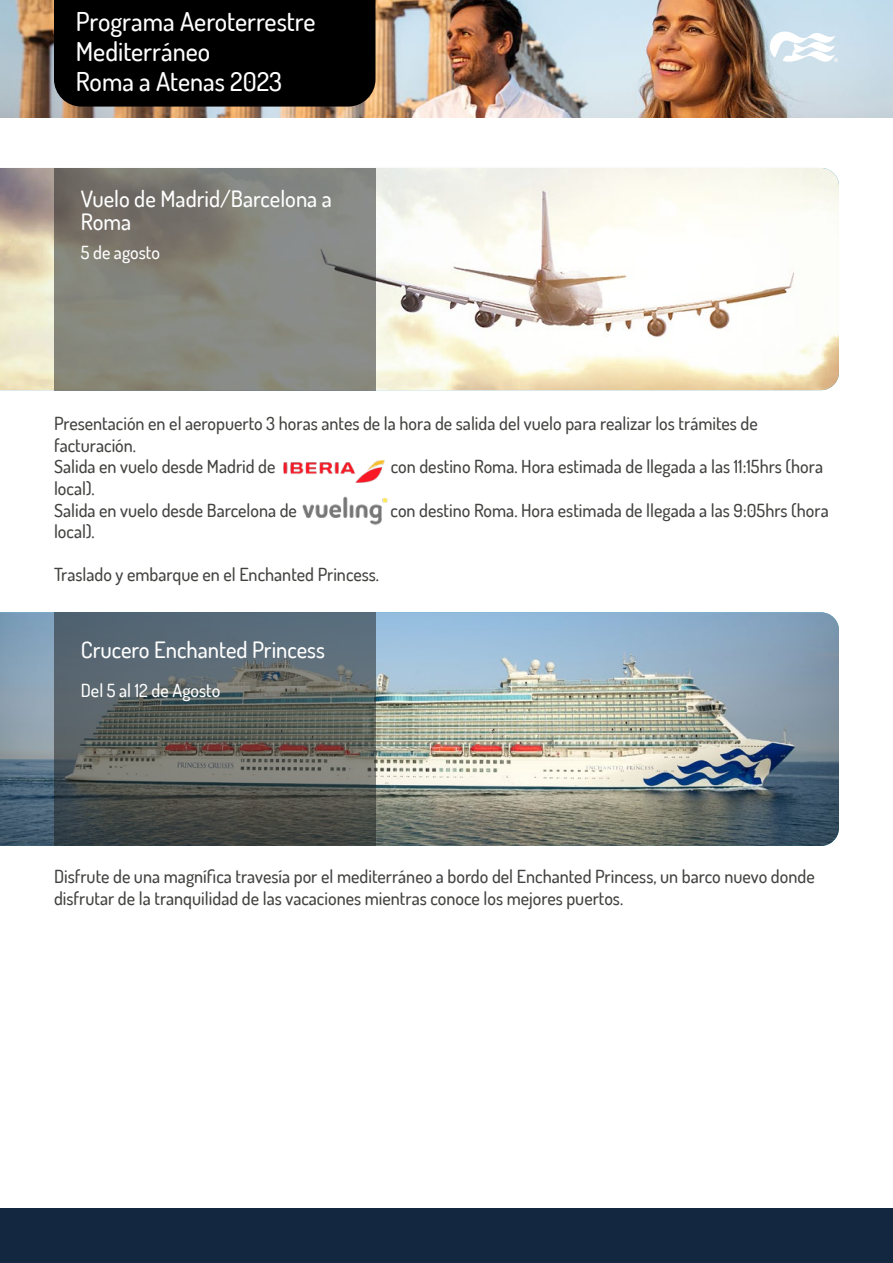
<style>
.page{position:relative;width:893px;height:1263px;background:#fff}
.page>*{position:absolute;margin:0;border:0;box-sizing:border-box;transform-origin:0 0}
.t1{font:500 25.95px/30px "Dosis";color:#fff}
.t2{font:500 22.5px/22.5px "Dosis";color:#fff}
.t3{font:500 18px/21.6px "Dosis";color:#424340}
.t4{font:500 18px "Dosis";color:#fff}
</style>
<div class="page">
<img style="left:0;top:0;width:893px;height:118px">
<img style="left:0;top:168px;width:839px;height:222px">
<div style="left:0;top:1209px;width:893px;height:54px;background:#142740"></div>
<svg style="left:54px;top:168px;width:321px;height:222px;background:#83837b"></svg>
<img style="left:0;top:612px;width:839px;height:234px">
<svg style="left:54px;top:612px;width:321px;height:234px;background:#585f5f"></svg>
<div style="left:54px;top:0;width:321px;height:107px;background:#000"></div>
<svg style="left:770px;top:30px;width:68px;height:37px"></svg>
<img style="left:283px;top:460px;width:102px;height:23px">
<img style="left:302px;top:496px;width:86px;height:29px">
<h1 class="t1" style="left:76px;top:5px;width:241px">Programa Aeroterrestre<br>Mediterráneo<br>Roma a Atenas 2023</h1>
<p class="t2" style="left:81px;top:187px;width:253px">Vuelo de Madrid/Barcelona a<br>Roma</p>
<p class="t4" style="left:81px;top:240px;width:81px">5 de agosto</p>
<p class="t3" style="left:54px;top:412px;width:705px">Presentación en el aeropuerto 3 horas antes de la hora de salida del vuelo para realizar los trámites de facturación.<br>Salida en vuelo desde Madrid de</p>
<p class="t3" style="left:391px;top:455px;width:434px">con destino Roma. Hora estimada de llegada a las 11:15hrs (hora</p>
<p class="t3" style="left:54px;top:477px;width:244px">local).<br>Salida en vuelo desde Barcelona de</p>
<p class="t3" style="left:54px;top:520px;width:42px">local).</p>
<p class="t3" style="left:54px;top:563px;width:327px">Traslado y embarque en el Enchanted Princess.</p>
<p class="t3" style="left:391px;top:499px;width:440px">con destino Roma. Hora estimada de llegada a las 9:05hrs (hora</p>
<p class="t2" style="left:81px;top:638px;width:246px">Crucero Enchanted Princess</p>
<p class="t4" style="left:81px;top:678px;width:141px">Del 5 al 12 de Agosto</p>
<p class="t3" style="left:54px;top:865px;width:762px">Disfrute de una magnífica travesía por el mediterráneo a bordo del Enchanted Princess, un barco nuevo donde disfrutar de la tranquilidad de las vacaciones mientras conoce los mejores puertos.</p>
</div>
